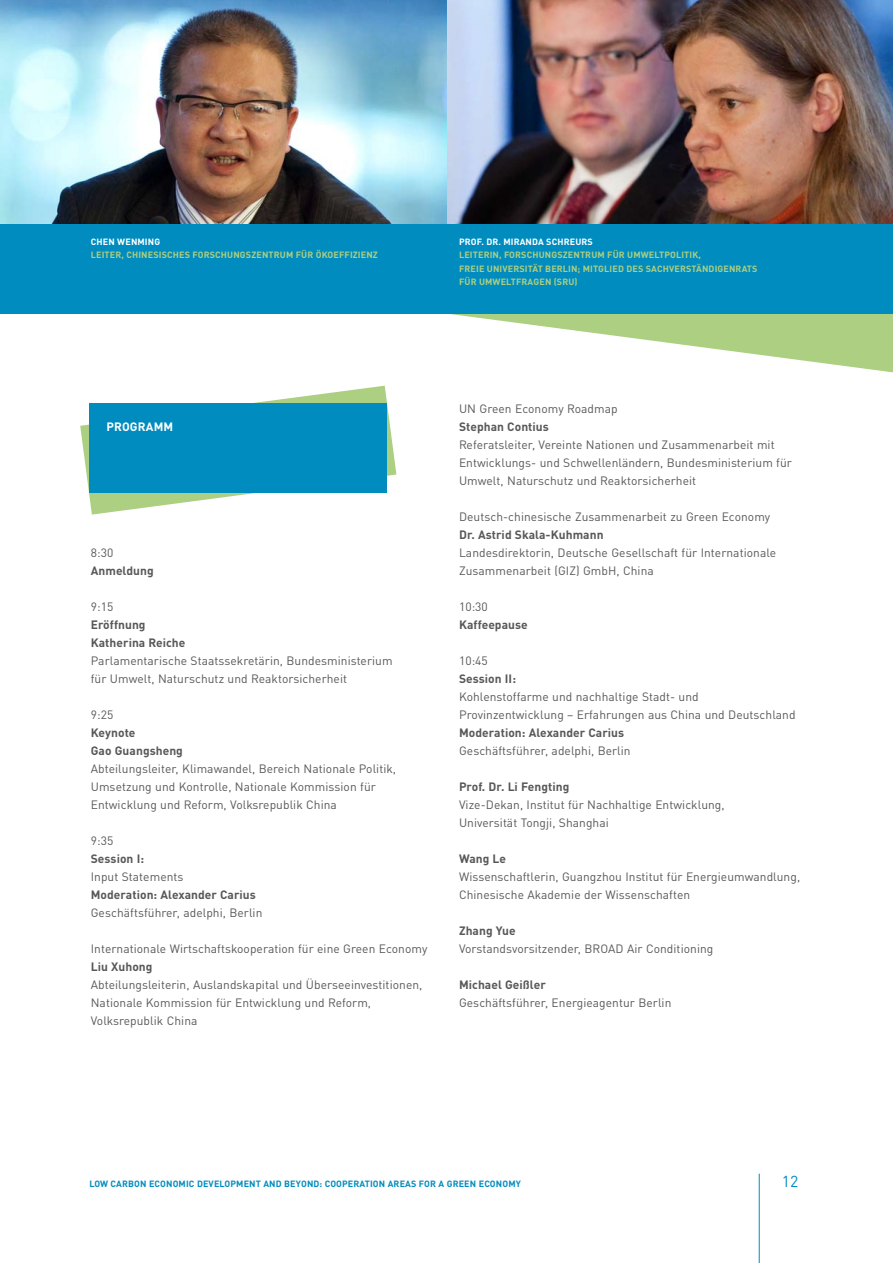
<style>
.page{position:relative;width:893px;height:1263px;background:#fff}
.page>*{position:absolute;margin:0;border:0;box-sizing:border-box;transform-origin:0 0}
.t1{font:15.75px "DIN";color:#008cbf}
.t2{font:12px/18px "DINOT";letter-spacing:.005em;color:#58585a}
.t3{font:700 12px/18px "DINOT";letter-spacing:.005em;color:#58585a}
.t4{font:700 12px "DINOT";letter-spacing:.015em;color:#fff}
.t5{font:700 9px/13.4px "DINOT";letter-spacing:.015em;color:#adcf82}
.t6{font:700 9px "DINOT";letter-spacing:.015em;color:#008cbf}
.t7{font:700 9px "DINOT";letter-spacing:.015em;color:#fff}
</style>
<div class="page">
<svg style="left:80px;top:386px;width:316px;height:129px"></svg>
<div style="left:89px;top:403px;width:298px;height:90px;background:#008cbf"></div>
<hr style="left:759px;top:1174px;width:1px;height:89px;background:#008cbf">
<svg style="left:450px;top:314px;width:443px;height:58px"></svg>
<div style="left:0;top:0;width:893px;height:314px;background:#008cbf"></div>
<img style="left:0;top:0;width:893px;height:223px">
<p class="t7" style="left:91px;top:236px;width:71px">CHEN WENMING</p>
<p class="t5" style="left:91px;top:248px;width:289px">LEITER, CH INESISCH ES FORSCHU NGSZENTRUM FÜR ÖKOEFFIZIENZ</p>
<p class="t7" style="left:459px;top:236px;width:135px">PROF. DR. M IRANDA SCH REURS</p>
<p class="t5" style="left:459px;top:248px;width:300px">LEITERIN, FORSCHU NGSZENTRUM FÜR UMWELTPOLITIK,<br>FREIE UNIVERSITÄT BERLIN; M ITGLIED DES SACHVERSTÄNDIGENRATS<br>FÜR UMWELTFRAGEN (SRU)</p>
<p class="t4" style="left:106px;top:419px;width:68px">PROGRAMM</p>
<p class="t2" style="left:91px;top:543px;width:24px">8:30</p>
<p class="t3" style="left:91px;top:561px;width:65px">ANMELDUNG</p>
<p class="t2" style="left:91px;top:597px;width:24px">9:15</p>
<p class="t3" style="left:91px;top:615px;width:96px">ERÖFFNUNG<br>KATHERINA REICHE</p>
<p class="t2" style="left:91px;top:651px;width:303px">Parlamentarische Staatssekretärin, Bundesministerium für Umwelt, Naturschutz und Reaktorsicherheit</p>
<p class="t2" style="left:91px;top:705px;width:24px">9:25</p>
<p class="t3" style="left:91px;top:723px;width:94px">KEYNOTE<br>GAO GUANGSHENG</p>
<p class="t2" style="left:91px;top:759px;width:307px">Abteilungsleiter, Klimawandel, Bereich Nationale Politik,<br>Umsetzung und Kontrolle, Nationale Kommission für<br>Entwicklung und Reform, Volksrepublik China</p>
<p class="t2" style="left:91px;top:831px;width:24px">9:35</p>
<p class="t3" style="left:91px;top:849px;width:55px">SESSION I :</p>
<p class="t2" style="left:91px;top:867px;width:94px">Input Statements</p>
<p class="t3" style="left:91px;top:885px;width:167px">MODERATION: ALEXANDER CARIUS</p>
<p class="t2" style="left:91px;top:903px;width:173px">Geschäftsführer, adelphi, Berlin</p>
<p class="t2" style="left:91px;top:939px;width:338px">Internationale Wirtschaftskooperation für eine Green Economy</p>
<p class="t3" style="left:91px;top:957px;width:63px">LIU XUHONG</p>
<p class="t2" style="left:91px;top:975px;width:333px">Abteilungsleiterin, Auslandskapital und Überseeinvestitionen,<br>Nationale Kommission für Entwicklung und Reform,<br>Volksrepublik China</p>
<p class="t2" style="left:459px;top:399px;width:160px">UN Green Economy Roadmap</p>
<p class="t3" style="left:459px;top:417px;width:91px">STEPHAN CONTIUS</p>
<p class="t2" style="left:459px;top:435px;width:334px">Referatsleiter, Vereinte Nationen und Zusammenarbeit mit<br>Entwicklungs- und Schwellenländern, Bundesministerium für<br>Umwelt, Naturschutz und Reaktorsicherheit</p>
<p class="t2" style="left:459px;top:507px;width:313px">Deutsch-chinesische Zusammenarbeit zu Green Economy</p>
<p class="t3" style="left:459px;top:525px;width:146px">DR. ASTRID SKALA-KUHMANN</p>
<p class="t2" style="left:459px;top:543px;width:319px">Landesdirektorin, Deutsche Gesellschaft für Internationale<br>Zusammenarbeit (GIZ) GmbH, China</p>
<p class="t2" style="left:459px;top:597px;width:30px">10:30</p>
<p class="t3" style="left:459px;top:615px;width:70px">KAFFEEPAUSE</p>
<p class="t2" style="left:459px;top:651px;width:30px">10:45</p>
<p class="t3" style="left:459px;top:669px;width:59px">SESSION II :</p>
<p class="t2" style="left:459px;top:687px;width:338px">Kohlenstoffarme und nachhaltige Stadt- und<br>Provinzentwicklung – Erfahrungen aus China und Deutschland</p>
<p class="t3" style="left:459px;top:723px;width:167px">MODERATION: ALEXANDER CARIUS</p>
<p class="t2" style="left:459px;top:741px;width:173px">Geschäftsführer, adelphi, Berlin</p>
<p class="t3" style="left:459px;top:777px;width:112px">PROF. DR. LI FENGTING</p>
<p class="t2" style="left:459px;top:795px;width:267px">Vize-Dekan, Institut für Nachhaltige Entwicklung,<br>Universität Tongji, Shanghai</p>
<p class="t3" style="left:459px;top:849px;width:49px">WANG LE</p>
<p class="t2" style="left:459px;top:867px;width:343px">Wissenschaftlerin, Guangzhou Institut für Energieumwandlung,<br>Chinesische Akademie der Wissenschaften</p>
<p class="t3" style="left:459px;top:921px;width:58px">ZHANG YUE</p>
<p class="t2" style="left:459px;top:939px;width:256px">Vorstandsvorsitzender, BROAD Air Conditioning</p>
<p class="t3" style="left:459px;top:975px;width:88px">M ICHAEL GEIßLER</p>
<p class="t2" style="left:459px;top:993px;width:214px">Geschäftsführer, Energieagentur Berlin</p>
<p class="t6" style="left:89px;top:1177px;width:433px">LOW CARBON ECONOMIC DEVELOPMENT AND BEYOND: COOPERATION AREAS FOR A GREEN ECONOMY</p>
<h1 class="t1" style="left:782px;top:1171px;width:18px">12</h1>
</div>
